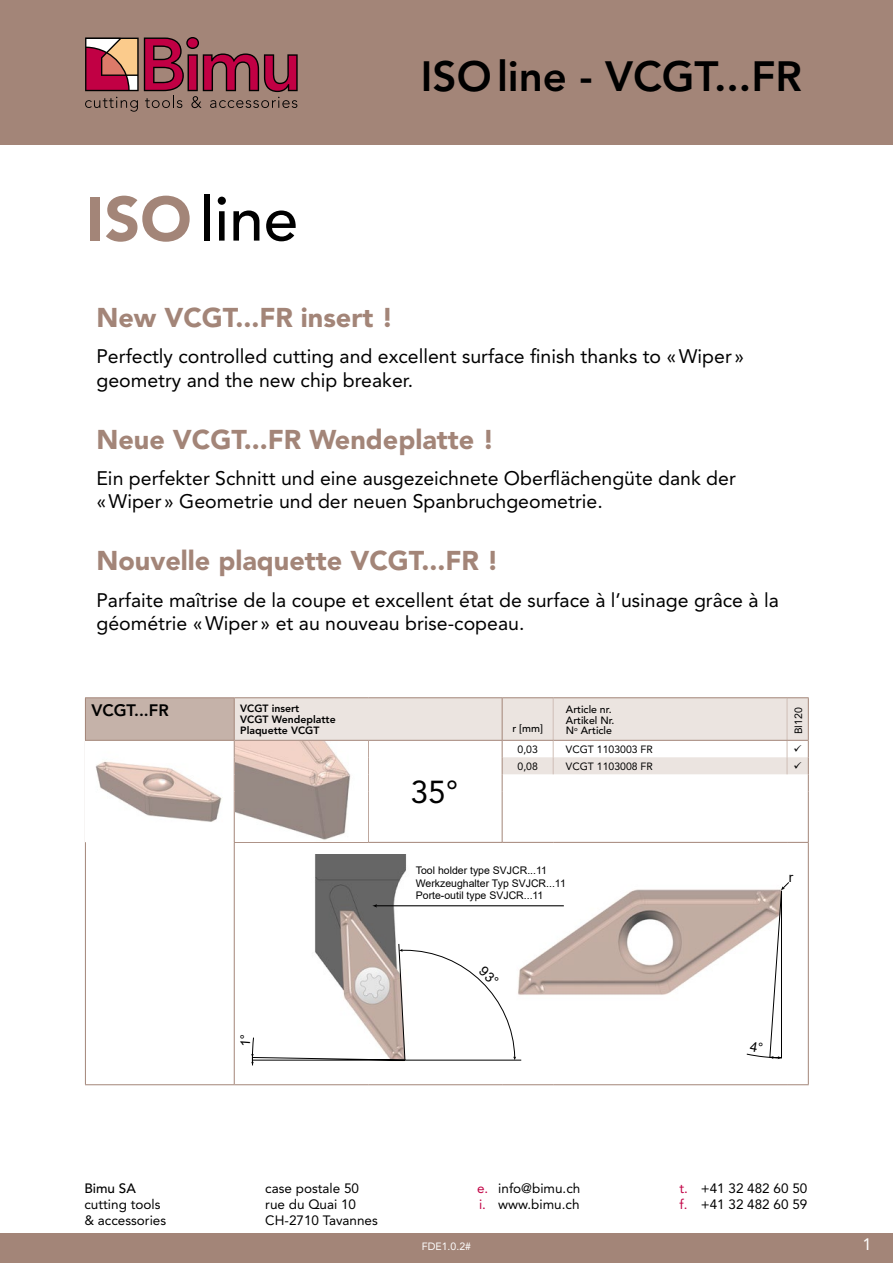
<style>
.page{position:relative;width:893px;height:1263px;background:#fff}
.page>*{position:absolute;margin:0;border:0;box-sizing:border-box;transform-origin:0 0}
.t1{font:500 61.95px "Avenir";color:#000}
.t2{font:800 42px "Avenir";color:#000}
.t3{font:31.5px "Avenir";color:#000}
.t4{font:900 27px "Avenir";color:#a38578}
.t5{font:19.5px/23.4px "Avenir";color:#000}
.t6{font:800 16.5px "Avenir";color:#000}
.t7{font:16.5px "Avenir";color:#fff}
.t8{font:13.5px/16.2px "Avenir";color:#000}
.t9{font:500 13.5px "Avenir";color:#000}
.t10{font:13.5px "Arial";color:#000}
.t11{font:10.5px/12.6px "Arial";color:#000}
.t12{font:10.5px "Avenir";color:#000}
.t13{font:800 10.5px/11.2px "Avenir";color:#000}
.t14{font:500 10.5px/10.5px "Avenir";color:#000}
.t15{font:10.5px "Avenir";color:#fff}
.s1{font-weight:900;color:#a38578}
.s2{color:#c10044}
</style>
<div class="page">
<div style="left:0;top:1233px;width:893px;height:30px;background:#a38578"></div>
<div style="left:0;top:0;width:893px;height:145px;background:#a38578"></div>
<svg style="left:85px;top:37px;width:213px;height:75px"></svg>
<div style="left:85px;top:698px;width:149px;height:42px;background:#c5b2a9"></div>
<svg style="left:233px;top:741px;width:575px;height:343px"></svg>
<hr style="left:85px;top:697px;width:149px;height:1px;background:#a38578">
<hr style="left:85px;top:698px;width:1px;height:42px;background:#a38578">
<hr style="left:85px;top:791px;width:1px;height:51px;background:#a38578">
<hr style="left:234px;top:791px;width:1px;height:51px;background:#a38578">
<hr style="left:85px;top:842px;width:1px;height:242px;background:#a38578">
<hr style="left:234px;top:843px;width:1px;height:241px;background:#a38578">
<hr style="left:85px;top:1084px;width:149px;height:1px;background:#a38578">
<hr style="left:234px;top:1084px;width:134px;height:1px;background:#a38578">
<hr style="left:368px;top:1084px;width:134px;height:1px;background:#a38578">
<hr style="left:502px;top:1084px;width:51px;height:1px;background:#a38578">
<hr style="left:553px;top:1084px;width:234px;height:1px;background:#a38578">
<svg style="left:787px;top:1084px;width:22px;height:1px"></svg>
<hr style="left:234px;top:842px;width:134px;height:1px;background:#a38578">
<hr style="left:368px;top:842px;width:134px;height:1px;background:#a38578">
<hr style="left:502px;top:842px;width:51px;height:1px;background:#a38578">
<hr style="left:553px;top:842px;width:234px;height:1px;background:#a38578">
<svg style="left:787px;top:842px;width:22px;height:1px"></svg>
<hr style="left:808px;top:843px;width:1px;height:241px;background:#a38578">
<hr style="left:85px;top:740px;width:149px;height:1px;background:#a38578">
<hr style="left:368px;top:791px;width:1px;height:51px;background:#a38578">
<hr style="left:502px;top:791px;width:1px;height:51px;background:#a38578">
<hr style="left:808px;top:791px;width:1px;height:51px;background:#a38578">
<img style="left:95px;top:761px;width:127px;height:61px">
<img style="left:235px;top:791px;width:132px;height:50px">
<img style="left:303px;top:854px;width:131px;height:213px">
<img style="left:505px;top:873px;width:289px;height:137px">
<hr style="left:376px;top:905px;width:188px;height:1px;background:#000">
<svg style="left:373px;top:904px;width:4px;height:3px"></svg>
<svg style="left:234px;top:697px;width:575px;height:94px"></svg>
<svg style="left:746px;top:882px;width:43px;height:177px"></svg>
<svg style="left:240px;top:944px;width:281px;height:122px"></svg>
<h1 class="t1" style="left:86px;top:183px;width:213px"><span class="s1">ISO</span>line</h1>
<h2 class="t2" style="left:421px;top:52px;width:382px">ISOline - VCGT...FR</h2>
<h3 class="t4" style="left:96px;top:301px;width:298px">New VCGT...FR insert !</h3>
<p class="t5" style="left:96px;top:345px;width:649px">Perfectly controlled cutting and excellent surface finish thanks to «Wiper » geometry and the new chip breaker.</p>
<h3 class="t4" style="left:96px;top:423px;width:399px">Neue VCGT...FR Wendeplatte !</h3>
<p class="t5" style="left:96px;top:466px;width:641px">Ein perfekter Schnitt und eine ausgezeichnete Oberflächengüte dank der «Wiper » Geometrie und der neuen Spanbruchgeometrie.</p>
<h3 class="t4" style="left:96px;top:545px;width:404px">Nouvelle plaquette VCGT...FR !</h3>
<p class="t5" style="left:96px;top:588px;width:684px">Parfaite maîtrise de la coupe et excellent état de surface à l’usinage grâce à la géométrie «Wiper » et au nouveau brise-copeau.</p>
<p class="t6" style="left:91px;top:701px;width:79px">VCGT...FR</p>
<p class="t13" style="left:240px;top:702px;width:97px">VCGT insert<br>VCGT Wendeplatte<br>Plaquette VCGT</p>
<p class="t14" style="left:512px;top:723px;width:32px">r [mm]</p>
<p class="t14" style="left:566px;top:705px;width:50px">Article nr.<br>Artikel Nr.<br>N<sup>o</sup> Article</p>
<p class="t12" style="left:793px;top:734px;width:28px;rotate:-90deg">BI120</p>
<h3 class="t3" style="left:411px;top:774px;width:49px">35°</h3>
<p class="t12" style="left:517px;top:743px;width:22px">0,03</p>
<p class="t12" style="left:566px;top:743px;width:88px">VCGT 1103003 FR</p>
<p class="t12" style="left:517px;top:760px;width:22px">0,08</p>
<p class="t12" style="left:566px;top:760px;width:88px">VCGT 1103008 FR</p>
<p class="t11" style="left:416px;top:864px;width:151px">Tool holder type SVJCR...11<br>Werkzeughalter Typ SVJCR...11<br>Porte-outil type SVJCR...11</p>
<p class="t10" style="left:789px;top:868px;width:6px">r</p>
<p class="t9" style="left:84px;top:1180px;width:53px">Bimu SA</p>
<p class="t8" style="left:84px;top:1196px;width:83px">cutting tools &amp; accessories</p>
<p class="t8" style="left:265px;top:1180px;width:114px">case postale 50 rue du Quai 10<br>CH-2710 Tavannes</p>
<p class="t8" style="left:477px;top:1180px;width:105px"><span class="s2">e.</span> info@bimu.ch <span class="s2">i.</span> www.bimu.ch</p>
<p class="t8" style="left:679px;top:1180px;width:129px"><span class="s2">t.</span> +41 32 482 60 50 <span class="s2">f.</span> +41 32 482 60 59</p>
<p class="t15" style="left:422px;top:1240px;width:51px">FDE1.0.2#</p>
<p class="t7" style="left:862px;top:1235px;width:11px">1</p>
</div>
